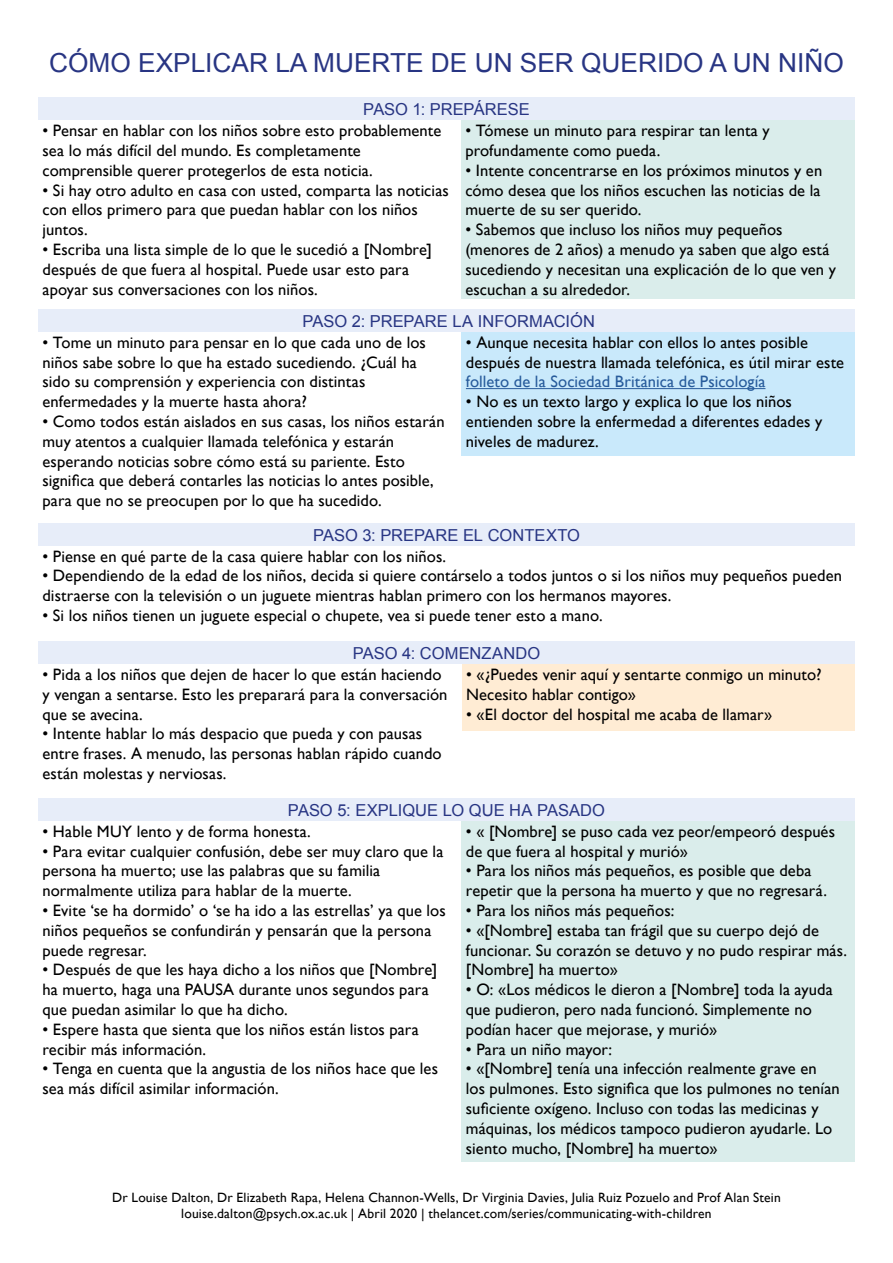
<style>
.page{position:relative;width:893px;height:1263px;background:#fff}
.page>*{position:absolute;margin:0;border:0;box-sizing:border-box;transform-origin:0 0}
.Main_Heading_2{font:26.25px "Arial";color:#283583}
.t1{font:16.5px/19.8px "Gill Sans";letter-spacing:.005em;color:#000}
.Heading_1_Small{font:16.5px "Arial";color:#283583}
.t2{font:13.5px/16.2px "Gill Sans";letter-spacing:.015em;color:#000;text-align:center}
.s1{color:#275b9b}
</style>
<div class="page">
<div style="left:38px;top:97px;width:817px;height:23px;background:#e7edf9"></div>
<div style="left:461px;top:120px;width:394px;height:179px;background:#daedeb"></div>
<div style="left:38px;top:309px;width:817px;height:23px;background:#e7edf9"></div>
<div style="left:462px;top:332px;width:393px;height:124px;background:#c9e9fb"></div>
<hr style="left:466px;top:388px;width:299px;height:1px;background:#275b9b">
<div style="left:38px;top:523px;width:817px;height:23px;background:#e7edf9"></div>
<div style="left:38px;top:641px;width:817px;height:23px;background:#e7edf9"></div>
<div style="left:462px;top:664px;width:393px;height:67px;background:#ffecd4"></div>
<div style="left:38px;top:798px;width:817px;height:23px;background:#e7edf9"></div>
<div style="left:462px;top:821px;width:393px;height:340px;background:#daedeb"></div>
<p class="Main_Heading_2" style="left:49px;top:46px;width:796px">CÓMO EXPLICAR LA MUERTE DE UN SER QUERIDO A UN NIÑO</p>
<h1 class="Heading_1_Small" style="left:363px;top:98px;width:168px">PASO 1: PREPÁRESE</h1>
<p class="t1" style="left:43px;top:120px;width:400px">• Pensar en hablar con los niños sobre esto probablemente</p>
<p class="t1" style="left:43px;top:140px;width:320px">sea lo más difícil del mundo. Es completamente</p>
<p class="t1" style="left:43px;top:160px;width:332px">comprensible querer protegerlos de esta noticia.</p>
<p class="t1" style="left:43px;top:180px;width:408px">• Si hay otro adulto en casa con usted, comparta las noticias</p>
<p class="t1" style="left:43px;top:200px;width:377px">con ellos primero para que puedan hablar con los niños</p>
<p class="t1" style="left:43px;top:219px;width:47px">juntos.</p>
<p class="t1" style="left:43px;top:239px;width:391px">• Escriba una lista simple de lo que le sucedió a [Nombre]</p>
<p class="t1" style="left:43px;top:259px;width:368px">después de que fuera al hospital. Puede usar esto para</p>
<p class="t1" style="left:43px;top:279px;width:277px">apoyar sus conversaciones con los niños.</p>
<p class="t1" style="left:465px;top:120px;width:306px">• Tómese un minuto para respirar tan lenta y profundamente como pueda.</p>
<p class="t1" style="left:465px;top:160px;width:358px;text-align:justify">• Intente concentrarse en los próximos minutos y en cómo desea que los niños escuchen las noticias de la muerte de su ser querido.</p>
<p class="t1" style="left:465px;top:219px;width:372px">• Sabemos que incluso los niños muy pequeños (menores de 2 años) a menudo ya saben que algo está sucediendo y necesitan una explicación de lo que ven y escuchan a su alrededor.</p>
<h1 class="Heading_1_Small" style="left:302px;top:310px;width:294px">PASO 2: PREPARE LA INFORMACIÓN</h1>
<p class="t1" style="left:43px;top:332px;width:385px">• Tome un minuto para pensar en lo que cada uno de los</p>
<p class="t1" style="left:43px;top:352px;width:376px">niños sabe sobre lo que ha estado sucediendo. ¿Cuál ha</p>
<p class="t1" style="left:43px;top:372px;width:324px">sido su comprensión y experiencia con distintas</p>
<p class="t1" style="left:43px;top:391px;width:266px">enfermedades y la muerte hasta ahora?</p>
<p class="t1" style="left:43px;top:411px;width:404px">• Como todos están aislados en sus casas, los niños estarán</p>
<p class="t1" style="left:43px;top:431px;width:353px">muy atentos a cualquier llamada telefónica y estarán</p>
<p class="t1" style="left:43px;top:451px;width:364px">esperando noticias sobre cómo está su pariente. Esto</p>
<p class="t1" style="left:43px;top:471px;width:393px">significa que deberá contarles las noticias lo antes posible,</p>
<p class="t1" style="left:43px;top:490px;width:341px">para que no se preocupen por lo que ha sucedido.</p>
<p class="t1" style="left:466px;top:332px;width:380px">• Aunque necesita hablar con ellos lo antes posible después de nuestra llamada telefónica, es útil mirar este <span class="s1">folleto de la Sociedad Británica de Psicología</span></p>
<p class="t1" style="left:466px;top:391px;width:358px">• No es un texto largo y explica lo que los niños entienden sobre la enfermedad a diferentes edades y niveles de madurez.</p>
<h1 class="Heading_1_Small" style="left:313px;top:524px;width:268px">PASO 3: PREPARE EL CONTEXTO</h1>
<p class="t1" style="left:42px;top:546px;width:405px">• Piense en qué parte de la casa quiere hablar con los niños.</p>
<p class="t1" style="left:42px;top:566px;width:801px">• Dependiendo de la edad de los niños, decida si quiere contárselo a todos juntos o si los niños muy pequeños pueden distraerse con la televisión o un juguete mientras hablan primero con los hermanos mayores.</p>
<p class="t1" style="left:42px;top:605px;width:562px">• Si los niños tienen un juguete especial o chupete, vea si puede tener esto a mano.</p>
<h1 class="Heading_1_Small" style="left:353px;top:642px;width:189px">PASO 4: COMENZANDO</h1>
<p class="t1" style="left:43px;top:664px;width:406px">• Pida a los niños que dejen de hacer lo que están haciendo y vengan a sentarse. Esto les preparará para la conversación</p>
<p class="t1" style="left:43px;top:704px;width:102px">que se avecina.</p>
<p class="t1" style="left:43px;top:724px;width:381px">• Intente hablar lo más despacio que pueda y con pausas</p>
<p class="t1" style="left:43px;top:743px;width:401px">entre frases. A menudo, las personas hablan rápido cuando</p>
<p class="t1" style="left:43px;top:763px;width:186px">están molestas y nerviosas.</p>
<p class="t1" style="left:466px;top:664px;width:357px">• «¿Puedes venir aquí y sentarte conmigo un minuto?<br>Necesito hablar contigo»</p>
<p class="t1" style="left:466px;top:704px;width:308px">• «El doctor del hospital me acaba de llamar»</p>
<h1 class="Heading_1_Small" style="left:288px;top:799px;width:319px">PASO 5: EXPLIQUE LO QUE HA PASADO</h1>
<p class="t1" style="left:43px;top:821px;width:270px">• Hable MUY lento y de forma honesta.</p>
<p class="t1" style="left:43px;top:841px;width:402px">• Para evitar cualquier confusión, debe ser muy claro que la</p>
<p class="t1" style="left:43px;top:861px;width:339px">persona ha muerto; use las palabras que su familia normalmente utiliza para hablar de la muerte.</p>
<p class="t1" style="left:43px;top:900px;width:405px">• Evite ‘se ha dormido’ o ‘se ha ido a las estrellas’ ya que los</p>
<p class="t1" style="left:43px;top:920px;width:390px">niños pequeños se confundirán y pensarán que la persona</p>
<p class="t1" style="left:43px;top:940px;width:106px">puede regresar.</p>
<p class="t1" style="left:43px;top:960px;width:396px">• Después de que les haya dicho a los niños que [Nombre]</p>
<p class="t1" style="left:43px;top:979px;width:388px">ha muerto, haga una PAUSA durante unos segundos para que puedan asimilar lo que ha dicho.</p>
<p class="t1" style="left:43px;top:1019px;width:378px">• Espere hasta que sienta que los niños están listos para</p>
<p class="t1" style="left:43px;top:1039px;width:165px">recibir más información.</p>
<p class="t1" style="left:43px;top:1059px;width:397px">• Tenga en cuenta que la angustia de los niños hace que les</p>
<p class="t1" style="left:43px;top:1078px;width:238px">sea más difícil asimilar información.</p>
<p class="t1" style="left:466px;top:821px;width:371px">• « [Nombre] se puso cada vez peor/empeoró después de que fuera al hospital y murió»</p>
<p class="t1" style="left:466px;top:861px;width:363px">• Para los niños más pequeños, es posible que deba repetir que la persona ha muerto y que no regresará.</p>
<p class="t1" style="left:466px;top:900px;width:210px">• Para los niños más pequeños:</p>
<p class="t1" style="left:466px;top:920px;width:383px">• «[Nombre] estaba tan frágil que su cuerpo dejó de funcionar. Su corazón se detuvo y no pudo respirar más. [Nombre] ha muerto»</p>
<p class="t1" style="left:466px;top:979px;width:368px">• O: «Los médicos le dieron a [Nombre] toda la ayuda que pudieron, pero nada funcionó. Simplemente no podían hacer que mejorase, y murió»</p>
<p class="t1" style="left:466px;top:1039px;width:148px">• Para un niño mayor:</p>
<p class="t1" style="left:466px;top:1059px;width:375px">• «[Nombre] tenía una infección realmente grave en los pulmones. Esto significa que los pulmones no tenían suficiente oxígeno. Incluso con todas las medicinas y máquinas, los médicos tampoco pudieron ayudarle. Lo siento mucho, [Nombre] ha muerto»</p>
<p class="t2" style="left:112px;top:1189px;width:670px">Dr Louise Dalton, Dr Elizabeth Rapa, Helena Channon-Wells, Dr Virginia Davies, Julia Ruiz Pozuelo and Prof Alan Stein louise.dalton@psych.ox.ac.uk | Abril 2020 | thelancet.com/series/communicating-with-children</p>
</div>
